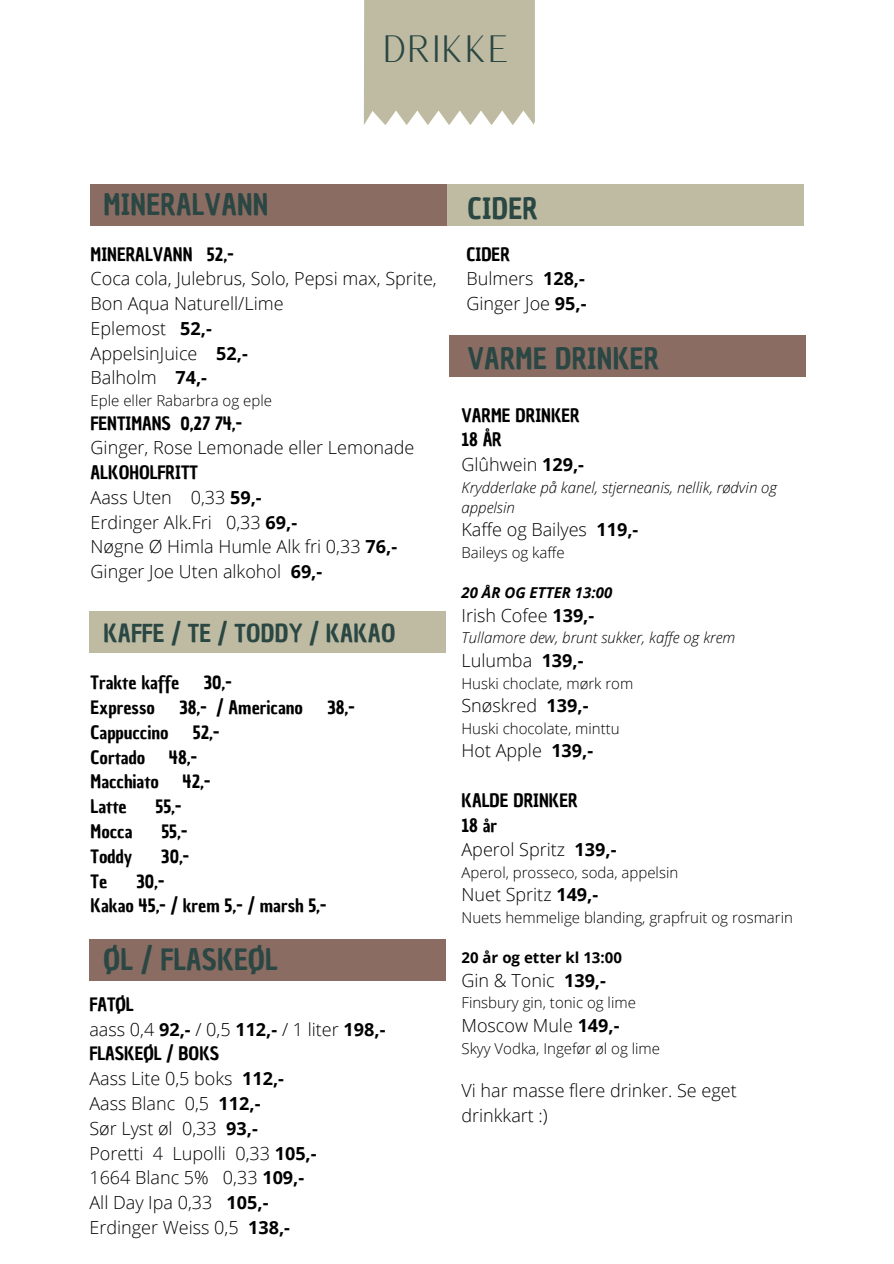
<style>
.page{position:relative;width:894px;height:1264px;background:#fff}
.page>*{position:absolute;margin:0;border:0;box-sizing:border-box;transform-origin:0 0}
.t1{font:37.2px "Versailles";letter-spacing:-.02em;color:#2b4743}
.t2{font:28.65px "Chau Philomene One";letter-spacing:.01em;color:#2b4743}
.t3{font:24.15px "Chau Philomene One";letter-spacing:.01em;color:#2b4743}
.t4{font:300 18px/24.8px "Open Sans";color:#000}
.t5{font:18px "Chau Philomene One";color:#000}
.t6{font:300 15px "Open Sans";color:#000}
.t7{font:italic 300 15px/20.2px "Open Sans";color:#000}
.t8{font:700 15px "Open Sans";color:#000}
.t9{font:italic 700 15px "Open Sans";color:#000}
.s1{font-weight:700}
</style>
<div class="page">
<div style="left:364px;top:0;width:170px;height:125px;background:#bfbba3"></div>
<div style="left:91px;top:184px;width:355px;height:42px;background:#8b6c63"></div>
<div style="left:89px;top:611px;width:356px;height:42px;background:#bfbba3"></div>
<div style="left:89px;top:939px;width:356px;height:41px;background:#8b6c63"></div>
<div style="left:447px;top:184px;width:356px;height:42px;background:#bfbba3"></div>
<div style="left:449px;top:335px;width:356px;height:42px;background:#8b6c63"></div>
<p class="t1" style="left:382px;top:25px;width:130px">DRIKKE</p>
<p class="t2" style="left:103px;top:185px;width:166px">MINERALVANN</p>
<p class="t5" style="left:91px;top:242px;width:145px">MINERALVANN 52,-</p>
<p class="t4" style="left:91px;top:266px;width:347px">Coca cola, Julebrus, Solo, Pepsi max, Sprite,<br>Bon Aqua Naturell/Lime</p>
<p class="t4" style="left:91px;top:315px;width:123px">Eplemost <span class="s1">52,-</span></p>
<p class="t4" style="left:91px;top:340px;width:159px">AppelsinJuice <span class="s1">52,-</span></p>
<p class="t4" style="left:91px;top:365px;width:118px">Balholm <span class="s1">74,-</span></p>
<p class="t6" style="left:91px;top:390px;width:183px">Eple eller Rabarbra og eple</p>
<p class="t5" style="left:91px;top:411px;width:153px">FENTIMANS 0,27 74,-</p>
<p class="t4" style="left:91px;top:435px;width:325px">Ginger, Rose Lemonade eller Lemonade</p>
<p class="t5" style="left:91px;top:460px;width:109px">ALKOHOLFRITT</p>
<p class="t4" style="left:91px;top:484px;width:172px">Aass Uten 0,33 <span class="s1">59,-</span></p>
<p class="t4" style="left:91px;top:509px;width:208px">Erdinger Alk.Fri 0,33 <span class="s1">69,-</span></p>
<p class="t4" style="left:91px;top:534px;width:308px">Nøgne Ø Himla Humle Alk fri 0,33 <span class="s1">76,-</span></p>
<p class="t4" style="left:91px;top:559px;width:233px">Ginger Joe Uten alkohol <span class="s1">69,-</span></p>
<p class="t3" style="left:103px;top:617px;width:293px">KAFFE / TE / TODDY / KAKAO</p>
<p class="t5" style="left:91px;top:670px;width:90px">Trakte kaffe</p>
<p class="t5" style="left:203px;top:670px;width:30px">30,-</p>
<p class="t5" style="left:91px;top:695px;width:66px">Expresso</p>
<p class="t5" style="left:179px;top:695px;width:125px">38,- / Americano</p>
<p class="t5" style="left:327px;top:695px;width:29px">38,-</p>
<p class="t5" style="left:91px;top:720px;width:80px">Cappuccino</p>
<p class="t5" style="left:193px;top:720px;width:28px">52,-</p>
<p class="t5" style="left:91px;top:745px;width:56px">Cortado</p>
<p class="t5" style="left:169px;top:745px;width:30px">48,-</p>
<p class="t5" style="left:91px;top:770px;width:70px">Macchiato</p>
<p class="t5" style="left:183px;top:770px;width:29px">42,-</p>
<p class="t5" style="left:91px;top:794px;width:37px">Latte</p>
<p class="t5" style="left:155px;top:794px;width:28px">55,-</p>
<p class="t5" style="left:91px;top:819px;width:43px">Mocca</p>
<p class="t5" style="left:161px;top:819px;width:28px">55,-</p>
<p class="t5" style="left:91px;top:844px;width:43px">Toddy</p>
<p class="t5" style="left:161px;top:844px;width:30px">30,-</p>
<p class="t5" style="left:91px;top:869px;width:18px">Te</p>
<p class="t5" style="left:136px;top:869px;width:30px">30,-</p>
<p class="t5" style="left:91px;top:893px;width:237px">Kakao 45,- / krem 5,- / marsh 5,-</p>
<p class="t2" style="left:103px;top:940px;width:175px">ØL / FLASKEØL</p>
<p class="t5" style="left:89px;top:992px;width:46px">FATØL</p>
<p class="t4" style="left:89px;top:1016px;width:297px">aass 0,4 <span class="s1">92,-</span> / 0,5 <span class="s1">112,-</span> / 1 liter <span class="s1">198,-</span></p>
<p class="t5" style="left:89px;top:1041px;width:131px">FLASKEØL / BOKS</p>
<p class="t4" style="left:89px;top:1065px;width:196px">Aass Lite 0,5 boks <span class="s1">112,-</span></p>
<p class="t4" style="left:89px;top:1090px;width:172px">Aass Blanc 0,5 <span class="s1">112,-</span></p>
<p class="t4" style="left:89px;top:1115px;width:170px">Sør Lyst øl 0,33 <span class="s1">93,-</span></p>
<p class="t4" style="left:89px;top:1140px;width:229px">Poretti 4 Lupolli 0,33 <span class="s1">105,-</span></p>
<p class="t4" style="left:89px;top:1164px;width:216px">1664 Blanc 5% 0,33 <span class="s1">109,-</span></p>
<p class="t4" style="left:89px;top:1189px;width:180px">All Day Ipa 0,33 <span class="s1">105,-</span></p>
<p class="t4" style="left:89px;top:1214px;width:202px">Erdinger Weiss 0,5 <span class="s1">138,-</span></p>
<p class="t2" style="left:467px;top:189px;width:72px">CIDER</p>
<p class="t5" style="left:466px;top:242px;width:45px">CIDER</p>
<p class="t4" style="left:466px;top:266px;width:120px">Bulmers <span class="s1">128,-</span></p>
<p class="t4" style="left:466px;top:291px;width:121px">Ginger Joe <span class="s1">95,-</span></p>
<p class="t2" style="left:467px;top:339px;width:193px">VARME DRINKER</p>
<p class="t5" style="left:461px;top:403px;width:120px">VARME DRINKER</p>
<p class="t5" style="left:461px;top:428px;width:42px">18 ÅR</p>
<p class="t4" style="left:461px;top:452px;width:124px">Glûhwein <span class="s1">129,-</span></p>
<p class="t7" style="left:461px;top:476px;width:317px">Krydderlake på kanel, stjerneanis, nellik, rødvin og appelsin</p>
<p class="t4" style="left:461px;top:517px;width:178px">Kaffe og Bailyes <span class="s1">119,-</span></p>
<p class="t6" style="left:461px;top:542px;width:105px">Baileys og kaffe</p>
<p class="t9" style="left:461px;top:582px;width:152px">20 ÅR OG ETTER 13:00</p>
<p class="t4" style="left:461px;top:602px;width:134px">Irish Cofee <span class="s1">139,-</span></p>
<p class="t7" style="left:461px;top:627px;width:275px">Tullamore dew, brunt sukker, kaffe og krem</p>
<p class="t4" style="left:461px;top:647px;width:123px">Lulumba <span class="s1">139,-</span></p>
<p class="t6" style="left:461px;top:672px;width:173px">Huski choclate, mørk rom</p>
<p class="t4" style="left:461px;top:692px;width:128px">Snøskred <span class="s1">139,-</span></p>
<p class="t6" style="left:461px;top:717px;width:159px">Huski chocolate, minttu</p>
<p class="t4" style="left:461px;top:738px;width:133px">Hot Apple <span class="s1">139,-</span></p>
<p class="t5" style="left:461px;top:788px;width:118px">KALDE DRINKER</p>
<p class="t5" style="left:461px;top:813px;width:37px">18 år</p>
<p class="t4" style="left:461px;top:837px;width:156px">Aperol Spritz <span class="s1">139,-</span></p>
<p class="t6" style="left:461px;top:861px;width:218px">Aperol, prosseco, soda, appelsin</p>
<p class="t4" style="left:461px;top:882px;width:138px">Nuet Spritz <span class="s1">149,-</span></p>
<p class="t6" style="left:461px;top:906px;width:333px">Nuets hemmelige blanding, grapfruit og rosmarin</p>
<p class="t8" style="left:461px;top:947px;width:162px">20 år og etter kl 13:00</p>
<p class="t4" style="left:461px;top:967px;width:146px">Gin &amp; Tonic <span class="s1">139,-</span></p>
<p class="t6" style="left:461px;top:992px;width:176px">Finsbury gin, tonic og lime</p>
<p class="t4" style="left:461px;top:1012px;width:159px">Moscow Mule <span class="s1">149,-</span></p>
<p class="t6" style="left:461px;top:1037px;width:200px">Skyy Vodka, Ingefør øl og lime</p>
<p class="t4" style="left:461px;top:1078px;width:276px">Vi har masse flere drinker. Se eget drinkkart :)</p>
</div>
